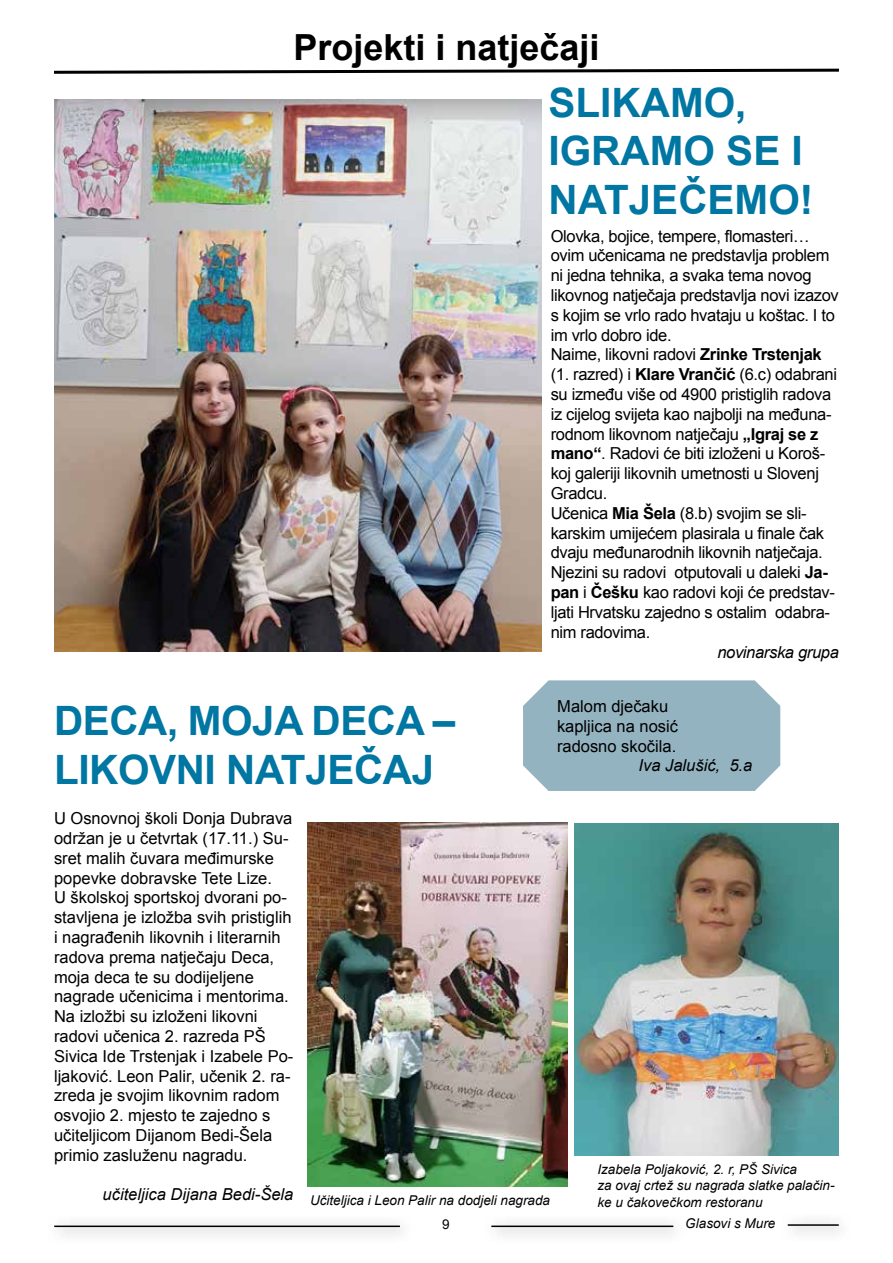
<style>
.page{position:relative;width:893px;height:1263px;background:#fff}
.page>*{position:absolute;margin:0;border:0;box-sizing:border-box;transform-origin:0 0}
.t1{font:700 40.5px/48.6px "Arial";letter-spacing:-.01em;color:#0076a3}
.t2{font:700 36px "Arial";color:#000}
.t3{font:16.5px/19.8px "Arial";letter-spacing:-.02em;color:#000}
.t4{font:16.5px/19.8px "Arial";color:#000}
.t5{font:italic 16.5px "Arial";color:#000}
.t6{font:italic 16.5px "Arial";letter-spacing:-.02em;color:#000}
.t7{font:italic 13.5px/16.2px "Arial";color:#000}
.t8{font:13.5px "Arial";color:#000}
.s1{font-weight:700}
</style>
<div class="page">
<svg style="left:54px;top:68px;width:785px;height:6px"></svg>
<div style="left:482px;top:1214px;width:206px;height:30px;background:#f7f7f7"></div>
<hr style="left:491px;top:1225px;width:182px;height:2px;background:#000">
<div style="left:779px;top:1213px;width:75px;height:30px;background:#fafafa"></div>
<hr style="left:788px;top:1224px;width:51px;height:2px;background:#000">
<div style="left:45px;top:1214px;width:370px;height:30px;background:#f7f7f7"></div>
<hr style="left:54px;top:1225px;width:346px;height:2px;background:#000">
<img style="left:54px;top:100px;width:488px;height:551px">
<img style="left:574px;top:823px;width:265px;height:333px">
<img style="left:307px;top:823px;width:261px;height:363px">
<div style="left:523px;top:680px;width:257px;height:111px;background:#94b3c1"></div>
<h2 class="t2" style="left:293px;top:24px;width:308px">Projekti i natječaji</h2>
<h1 class="t1" style="left:549px;top:79px;width:54px">Slikamo</h1>
<h1 class="t1" style="left:735px;top:79px;width:13px">,</h1>
<h1 class="t1" style="left:549px;top:128px;width:29px">igramo</h1>
<h1 class="t1" style="left:726px;top:128px;width:73px">se i</h1>
<h1 class="t1" style="left:549px;top:177px;width:29px">natječemo</h1>
<h1 class="t1" style="left:800px;top:177px;width:15px">!</h1>
<p class="t3" style="left:551px;top:226px;width:290px">Olovka, bojice, tempere, flomasteri… ovim učenicama ne predstavlja problem ni jedna tehnika, a svaka tema novog likovnog natječaja predstavlja novi izazov s kojim se vrlo rado hvataju u koštac. I to im vrlo dobro ide.<br>Naime, likovni radovi <span class="s1">Zrinke Trstenjak </span>(1. razred) i <span class="s1">Klare Vrančić</span> (6.c) odabrani su između više od 4900 pristiglih radova iz cijelog svijeta kao najbolji na međuna&shy;rodnom likovnom natječaju <span class="s1">„Igraj se z mano“</span>. Radovi će biti izloženi u Koroš&shy;koj galeriji likovnih umetnosti u Slovenj Gradcu.<br>Učenica <span class="s1">Mia Šela</span> (8.b) svojim se sli&shy;karskim umijećem plasirala u finale čak dvaju međunarodnih likovnih natječaja.<br>Njezini su radovi otputovali u daleki <span class="s1">Ja&shy;pan</span> i <span class="s1">Češku</span> kao radovi koji će predstav&shy;ljati Hrvatsku zajedno s ostalim odabra&shy;nim radovima.</p>
<p class="t6" style="left:717px;top:641px;width:123px">novinarska grupa</p>
<p class="t4" style="left:557px;top:696px;width:123px">Malom dječaku kapljica na nosić radosno skočila.</p>
<p class="t5" style="left:639px;top:755px;width:115px">Iva Jalušić, 5.a</p>
<h1 class="t1" style="left:54px;top:698px;width:403px">DECA, MOJA DECA –<br>LIKOVNI NATJEČAJ</h1>
<p class="t4" style="left:54px;top:809px;width:241px">U Osnovnoj školi Donja Dubrava održan je u četvrtak (17.11.) Su&shy;sret malih čuvara međimurske popevke dobravske Tete Lize.<br>U školskoj sportskoj dvorani po&shy;stavljena je izložba svih pristiglih i nagrađenih likovnih i literarnih radova prema natječaju Deca, moja deca te su dodijeljene nagrade učenicima i mentorima.<br>Na izložbi su izloženi likovni radovi učenica 2. razreda PŠ<br>Sivica Ide Trstenjak i Izabele Po&shy;ljaković. Leon Palir, učenik 2. ra&shy;zreda je svojim likovnim radom osvojio 2. mjesto te zajedno s učiteljicom Dijanom Bedi-Šela primio zasluženu nagradu.</p>
<p class="t5" style="left:103px;top:1184px;width:192px">učiteljica Dijana Bedi-Šela</p>
<p class="t7" style="left:597px;top:1161px;width:239px">Izabela Poljaković, 2. r, PŠ Sivica<br>za ovaj crtež su nagrada slatke palačin-</p>
<p class="t7" style="left:310px;top:1193px;width:242px">Učiteljica i Leon Palir na dodjeli nagrada</p>
<p class="t7" style="left:597px;top:1194px;width:167px">ke u čakovečkom restoranu</p>
<p class="t8" style="left:442px;top:1215px;width:9px">9</p>
<p class="t7" style="left:685px;top:1215px;width:92px">Glasovi s Mure</p>
</div>
